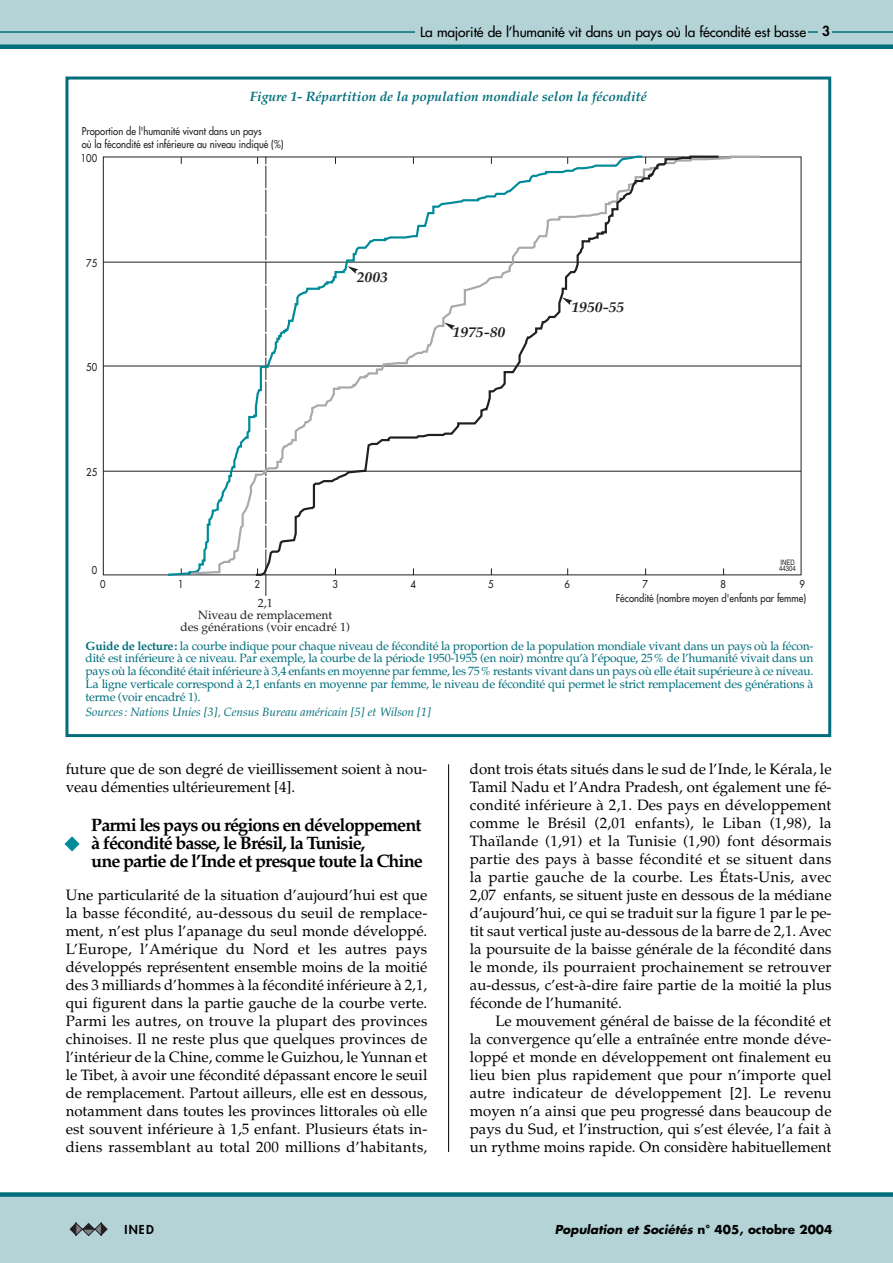
<style>
.page{position:relative;width:893px;height:1263px;background:#fff}
.page>*{position:absolute;margin:0;border:0;box-sizing:border-box;transform-origin:0 0}
.t1{font:700 18px/18px "Palatino";letter-spacing:-.05em;color:#000}
.t2{font:15px/18px "Palatino";color:#000;text-align:justify}
.t3{font:italic 700 14.4px "Palatino";color:#231f20;scale:1.08 1}
.t4{font:13.5px "Futura";letter-spacing:-.01em;color:#000}
.t5{font:italic 700 13.5px "Palatino";color:#006e7b}
.t6{font:12px/12.8px "Palatino";letter-spacing:-.02em;color:#006e7b;text-align:justify}
.t7{font:italic 12px "Palatino";color:#006e7b}
.t8{font:12px/12px "Palatino";color:#231f20;text-align:center}
.t9{font:italic 700 12px "Futura";color:#000}
.t10{font:800 12px "Futura";color:#000}
.t11{font:10.5px/12.8px "Futura";color:#231f20;scale:.9 1}
.t12{font:7.5px/6.8px "Helvetica";color:#231f20;scale:.8 1}
.s1{font-weight:800}
.s2{font-weight:700}
.s3{font-style:normal}
</style>
<div class="page">
<svg style="left:64px;top:836px;width:16px;height:16px"></svg>
<div style="left:0;top:1195px;width:892px;height:68px;background:#b3d3d7"></div>
<div style="left:0;top:1192px;width:892px;height:5px;background:#006e7b"></div>
<svg style="left:69px;top:1223px;width:39px;height:13px"></svg>
<div style="left:0;top:0;width:892px;height:47px;background:#b3d3d7"></div>
<hr style="left:0;top:31px;width:892px;height:2px;background:#006e7b">
<hr style="left:0;top:45px;width:892px;height:4px;background:#006e7b">
<div style="left:818px;top:23px;width:13px;height:17px;background:#b3d3d7"></div>
<div style="left:415px;top:22px;width:392px;height:20px;background:#b3d3d7"></div>
<hr style="left:103px;top:471px;width:698px;height:1px;background:#231f20">
<hr style="left:103px;top:366px;width:698px;height:1px;background:#231f20">
<hr style="left:103px;top:262px;width:698px;height:1px;background:#231f20">
<svg style="left:265px;top:577px;width:1px;height:19px"></svg>
<svg style="left:189px;top:155px;width:573px;height:421px"></svg>
<svg style="left:254px;top:155px;width:466px;height:422px"></svg>
<svg style="left:347px;top:266px;width:11px;height:8px"></svg>
<svg style="left:444px;top:323px;width:11px;height:7px"></svg>
<svg style="left:561px;top:297px;width:11px;height:8px"></svg>
<div style="left:65px;top:77px;width:766px;height:660px;border:3px solid #006e7b"></div>
<hr style="left:448px;top:764px;width:1px;height:388px;background:#000">
<p class="t4" style="left:420px;top:25px;width:411px">La majorité de l’humanité vit dans un pays où la fécondité est basse <span class="s1">3</span></p>
<p class="t5" style="left:250px;top:91px;width:398px">Figure 1- Répartition de la population mondiale selon la fécondité</p>
<p class="t11" style="left:82px;top:126px;width:225px">Proportion de l'humanité vivant dans un pays<br>où la fécondité est inférieure au niveau indiqué (%)</p>
<p class="t11" style="left:81px;top:153px;width:20px">100</p>
<p class="t11" style="left:86px;top:258px;width:14px">75</p>
<p class="t11" style="left:86px;top:362px;width:14px">50</p>
<p class="t11" style="left:86px;top:467px;width:14px">25</p>
<p class="t11" style="left:92px;top:565px;width:8px">0</p>
<p class="t3" style="left:357px;top:271px;width:30px">2003</p>
<p class="t3" style="left:452px;top:327px;width:50px">1975-80</p>
<p class="t3" style="left:571px;top:302px;width:50px">1950-55</p>
<p class="t12" style="left:779px;top:559px;width:22px">INED<br>44304</p>
<p class="t11" style="left:100px;top:579px;width:8px">0</p>
<p class="t11" style="left:178px;top:579px;width:8px">1</p>
<p class="t11" style="left:254px;top:579px;width:8px">2</p>
<p class="t11" style="left:332px;top:579px;width:8px">3</p>
<p class="t11" style="left:410px;top:579px;width:8px">4</p>
<p class="t11" style="left:488px;top:579px;width:8px">5</p>
<p class="t11" style="left:564px;top:579px;width:8px">6</p>
<p class="t11" style="left:642px;top:579px;width:8px">7</p>
<p class="t11" style="left:720px;top:579px;width:8px">8</p>
<p class="t11" style="left:799px;top:579px;width:8px">9</p>
<p class="t8" style="left:180px;top:598px;width:171px">2,1<br>Niveau de remplacement<br>des générations (voir encadré 1)</p>
<p class="t11" style="left:615px;top:592px;width:213px">Fécondité (nombre moyen d'enfants par femme)</p>
<p class="t6" style="left:86px;top:641px;width:729px"><span class="s2">Guide de lecture:</span> la courbe indique pour chaque niveau de fécondité la proportion de la population mondiale vivant dans un pays où la fécon&shy;dité est inférieure à ce niveau. Par exemple, la courbe de la période 1950-1955 (en noir) montre qu’à l’époque, 25% de l’humanité vivait dans un pays où la fécondité était inférieure à 3,4 enfants en moyenne par femme, les 75% restants vivant dans un pays où elle était supérieure à ce niveau.<br>La ligne verticale correspond à 2,1 enfants en moyenne par femme, le niveau de fécondité qui permet le strict remplacement des générations à terme (voir encadré 1).</p>
<p class="t7" style="left:86px;top:708px;width:347px">Sources : Nations Unies [3], Census Bureau américain [5] et Wilson [1]</p>
<p class="t2" style="left:66px;top:762px;width:363px">future que de son degré de vieillissement soient à nou&shy;veau démenties ultérieurement [4].</p>
<p class="t1" style="left:91px;top:818px;width:333px">Parmi les pays ou régions en développement à fécondité basse, le Brésil, la Tunisie,<br>une partie de l’Inde et presque toute la Chine</p>
<p class="t2" style="left:66px;top:888px;width:363px">Une particularité de la situation d’aujourd’hui est que la basse fécondité, au-dessous du seuil de remplace&shy;ment, n’est plus l’apanage du seul monde développé.<br>L’Europe, l’Amérique du Nord et les autres pays développés représentent ensemble moins de la moitié des 3 milliards d’hommes à la fécondité inférieure à 2,1, qui figurent dans la partie gauche de la courbe verte.<br>Parmi les autres, on trouve la plupart des provinces chinoises. Il ne reste plus que quelques provinces de l’intérieur de la Chine, comme le Guizhou, le Yunnan et le Tibet, à avoir une fécondité dépassant encore le seuil de remplacement. Partout ailleurs, elle est en dessous, notamment dans toutes les provinces littorales où elle est souvent inférieure à 1,5 enfant. Plusieurs états in&shy;diens rassemblant au total 200 millions d’habitants,</p>
<p class="t2" style="left:470px;top:761px;width:363px">dont trois états situés dans le sud de l’Inde, le Kérala, le Tamil Nadu et l’Andra Pradesh, ont également une fé&shy;condité inférieure à 2,1. Des pays en développement comme le Brésil (2,01 enfants), le Liban (1,98), la Thaïlande (1,91) et la Tunisie (1,90) font désormais partie des pays à basse fécondité et se situent dans la partie gauche de la courbe. Les États-Unis, avec 2,07 enfants, se situent juste en dessous de la médiane d’aujourd’hui, ce qui se traduit sur la figure 1 par le pe&shy;tit saut vertical juste au-dessous de la barre de 2,1. Avec la poursuite de la baisse générale de la fécondité dans le monde, ils pourraient prochainement se retrouver au-dessus, c’est-à-dire faire partie de la moitié la plus féconde de l’humanité.</p>
<p class="t2" style="left:470px;top:1013px;width:363px;text-indent:26px">Le mouvement général de baisse de la fécondité et la convergence qu’elle a entraînée entre monde déve&shy;loppé et monde en développement ont finalement eu lieu bien plus rapidement que pour n’importe quel autre indicateur de développement [2]. Le revenu moyen n’a ainsi que peu progressé dans beaucoup de pays du Sud, et l’instruction, qui s’est élevée, l’a fait à un rythme moins rapide. On considère habituellement</p>
<p class="t10" style="left:124px;top:1224px;width:31px">INED</p>
<p class="t9" style="left:554px;top:1224px;width:279px">Population et Sociétés <span class="s3">n° 405, octobre 2004</span></p>
</div>
